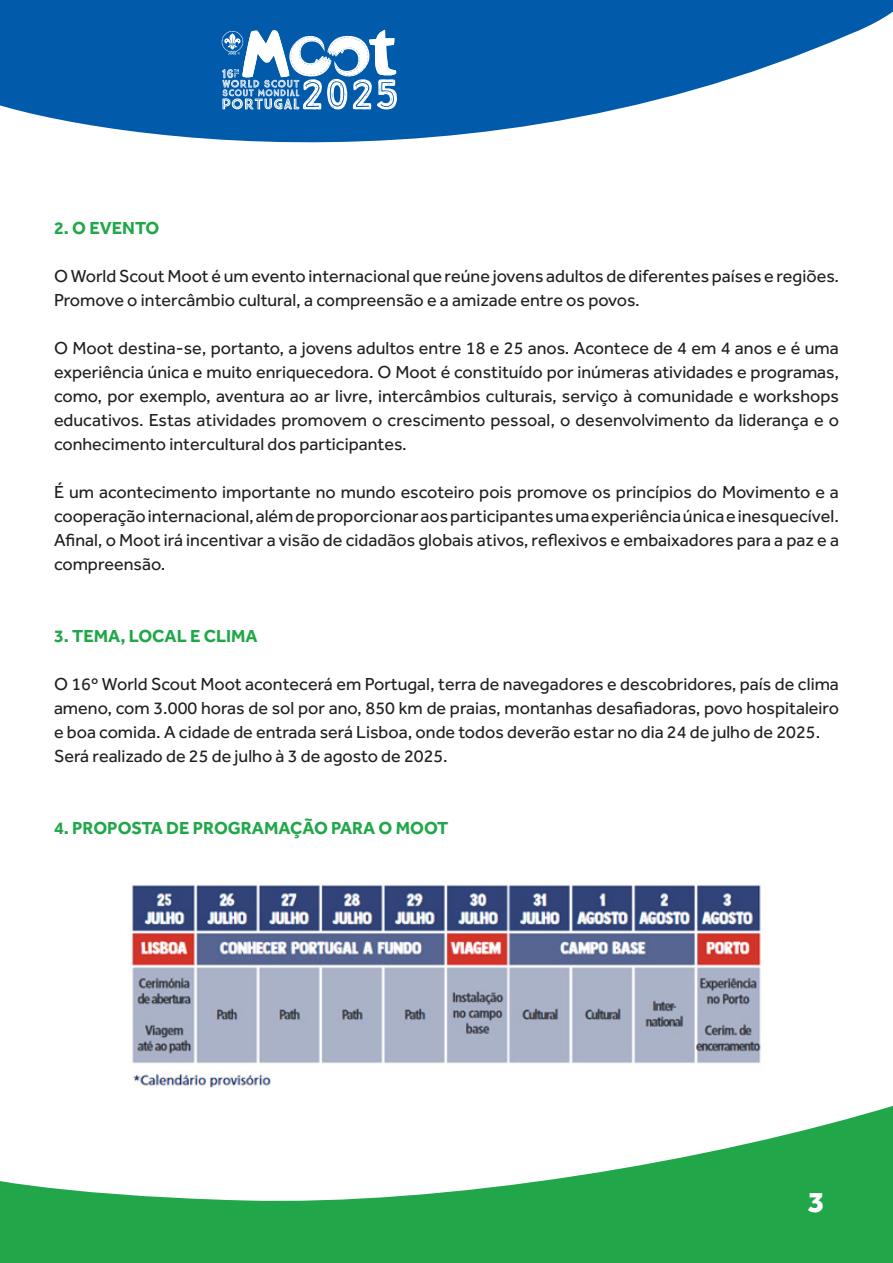
<style>
.page{position:relative;width:893px;height:1263px;background:#fff}
.page>*{position:absolute;margin:0;border:0;box-sizing:border-box;transform-origin:0 0}
.t1{font:800 30px "Effra";color:#fff}
.t2{font:18px/24px "Effra";color:#231f20;text-align:justify}
.t3{font:700 18px "Effra";color:#21a74a}
</style>
<div class="page">
<svg style="left:0;top:1106px;width:893px;height:157px;fill:#21a74a"></svg>
<svg style="left:0;top:0;width:893px;height:143px;fill:#015aaa"></svg>
<svg style="left:222px;top:30px;width:175px;height:80px"></svg>
<img style="left:127px;top:884px;width:637px;height:204px">
<p class="t3" style="left:54px;top:217px;width:107px">2. O EVENTO</p>
<p class="t2" style="left:54px;top:264px;width:787px">O World Scout Moot é um evento internacional que reúne jovens adultos de diferentes países e regiões.<br>Promove o intercâmbio cultural, a compreensão e a amizade entre os povos.</p>
<p class="t2" style="left:54px;top:336px;width:786px">O Moot destina-se, portanto, a jovens adultos entre 18 e 25 anos. Acontece de 4 em 4 anos e é uma experiência única e muito enriquecedora. O Moot é constituído por inúmeras atividades e programas, como, por exemplo, aventura ao ar livre, intercâmbios culturais, serviço à comunidade e workshops educativos. Estas atividades promovem o crescimento pessoal, o desenvolvimento da liderança e o conhecimento intercultural dos participantes.</p>
<p class="t2" style="left:54px;top:480px;width:786px">É um acontecimento importante no mundo escoteiro pois promove os princípios do Movimento e a cooperação internacional, além de proporcionar aos participantes uma experiência única e inesquecível.<br>Afinal, o Moot irá incentivar a visão de cidadãos globais ativos, reflexivos e embaixadores para a paz e a compreensão.</p>
<p class="t3" style="left:54px;top:625px;width:205px">3. TEMA, LOCAL E CLIMA</p>
<p class="t2" style="left:54px;top:672px;width:786px">O 16º World Scout Moot acontecerá em Portugal, terra de navegadores e descobridores, país de clima ameno, com 3.000 horas de sol por ano, 850 km de praias, montanhas desafiadoras, povo hospitaleiro e boa comida. A cidade de entrada será Lisboa, onde todos deverão estar no dia 24 de julho de 2025.</p>
<p class="t2" style="left:54px;top:744px;width:395px">Será realizado de 25 de julho à 3 de agosto de 2025.</p>
<p class="t3" style="left:54px;top:817px;width:396px">4. PROPOSTA DE PROGRAMAÇÃO PARA O MOOT</p>
<h1 class="t1" style="left:808px;top:1183px;width:18px">3</h1>
</div>
